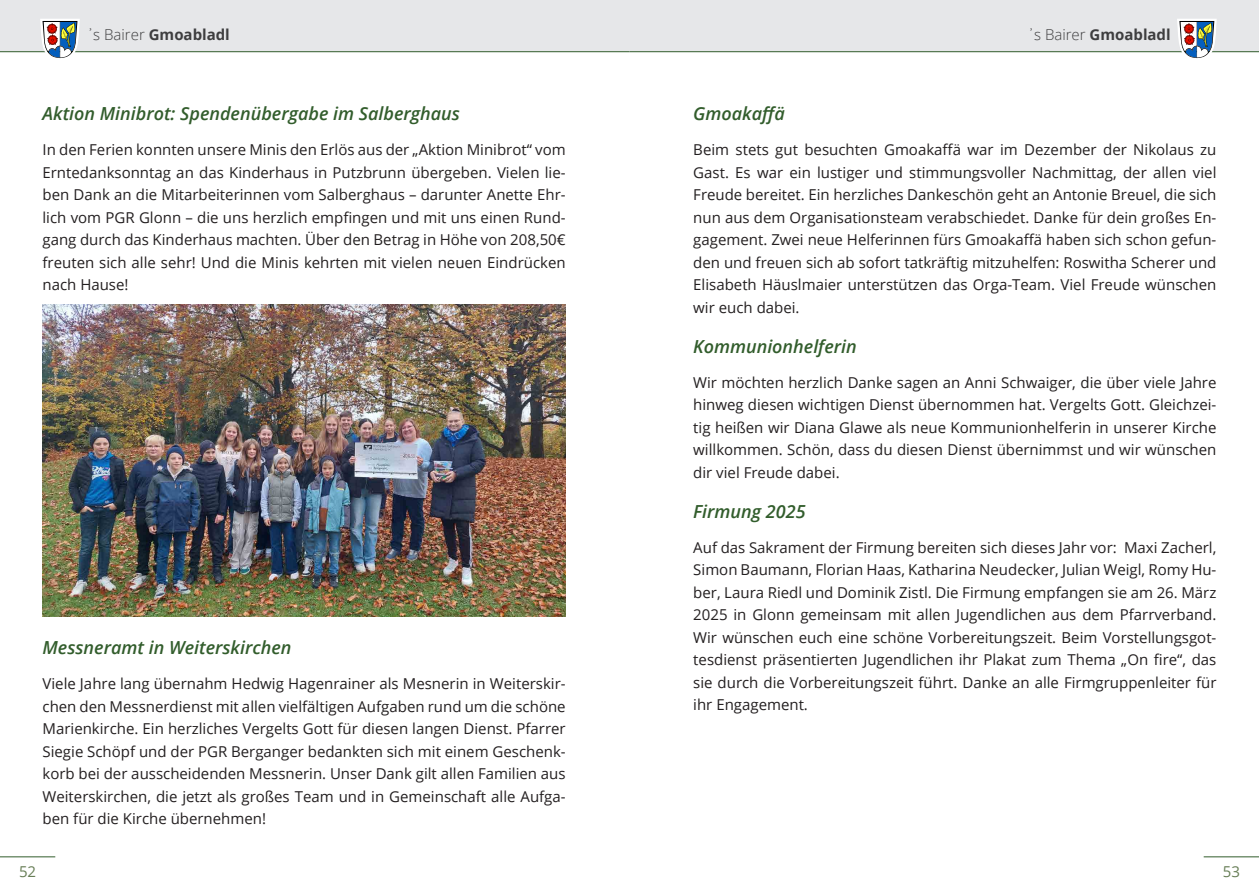
<style>
.page{position:relative;width:1259px;height:893px;background:#fff}
.page>*{position:absolute;margin:0;border:0;box-sizing:border-box;transform-origin:0 0}
.Überschrift_2{font:italic 600 18px "Open Sans";color:#325d2c}
.Absatz{font:15px/22.5px "Open Sans";color:#231f20;text-align:justify}
.t1{font:700 15px "Open Sans";color:#3e3e3f}
.t2{font:15px "Open Sans";color:#677e56}
.s1{font-weight:300}
</style>
<div class="page">
<hr style="left:0;top:856px;width:55px;height:1px;background:#325d2c">
<hr style="left:1203px;top:856px;width:56px;height:1px;background:#325d2c">
<img style="left:43px;top:304px;width:523px;height:313px">
<div style="left:629px;top:0;width:630px;height:52px;background:#e6e7e9"></div>
<div style="left:0;top:0;width:629px;height:52px;background:#e6e7e9"></div>
<hr style="left:0;top:51px;width:629px;height:1px;background:#325d2c">
<hr style="left:629px;top:51px;width:630px;height:1px;background:#325d2c">
<svg style="left:39px;top:19px;width:42px;height:39px"></svg>
<svg style="left:1175px;top:19px;width:43px;height:40px"></svg>
<p class="t1" style="left:86px;top:24px;width:145px"><span class="s1">҆s Bairer</span> Gmoabladl</p>
<p class="t1" style="left:1027px;top:24px;width:145px"><span class="s1">҆s Bairer</span> Gmoabladl</p>
<p class="Überschrift_2" style="left:43px;top:101px;width:419px">Aktion Minibrot: Spendenübergabe im Salberghaus</p>
<p class="Absatz" style="left:43px;top:138px;width:525px">In den Ferien konnten unsere Minis den Erlös aus der „Aktion Minibrot“ vom Erntedanksonntag an das Kinderhaus in Putzbrunn übergeben. Vielen lie&shy;ben Dank an die Mitarbeiterinnen vom Salberghaus – darunter Anette Ehr&shy;lich vom PGR Glonn – die uns herzlich empfingen und mit uns einen Rund&shy;gang durch das Kinderhaus machten. Über den Betrag in Höhe von 208,50€ freuten sich alle sehr! Und die Minis kehrten mit vielen neuen Eindrücken nach Hause!</p>
<p class="Überschrift_2" style="left:43px;top:635px;width:250px">Messneramt in Weiterskirchen</p>
<p class="Absatz" style="left:43px;top:672px;width:525px">Viele Jahre lang übernahm Hedwig Hagenrainer als Mesnerin in Weiterskir&shy;chen den Messnerdienst mit allen vielfältigen Aufgaben rund um die schöne Marienkirche. Ein herzliches Vergelts Gott für diesen langen Dienst. Pfarrer Siegie Schöpf und der PGR Berganger bedankten sich mit einem Geschenk&shy;korb bei der ausscheidenden Messnerin. Unser Dank gilt allen Familien aus Weiterskirchen, die jetzt als großes Team und in Gemeinschaft alle Aufga&shy;ben für die Kirche übernehmen!</p>
<p class="Überschrift_2" style="left:693px;top:101px;width:93px">Gmoakaffä</p>
<p class="Absatz" style="left:693px;top:138px;width:525px">Beim stets gut besuchten Gmoakaffä war im Dezember der Nikolaus zu Gast. Es war ein lustiger und stimmungsvoller Nachmittag, der allen viel Freude bereitet. Ein herzliches Dankeschön geht an Antonie Breuel, die sich nun aus dem Organisationsteam verabschiedet. Danke für dein großes En&shy;gagement. Zwei neue Helferinnen fürs Gmoakaffä haben sich schon gefun&shy;den und freuen sich ab sofort tatkräftig mitzuhelfen: Roswitha Scherer und Elisabeth Häuslmaier unterstützen das Orga-Team. Viel Freude wünschen wir euch dabei.</p>
<p class="Überschrift_2" style="left:693px;top:334px;width:165px">Kommunionhelferin</p>
<p class="Absatz" style="left:693px;top:371px;width:525px">Wir möchten herzlich Danke sagen an Anni Schwaiger, die über viele Jahre hinweg diesen wichtigen Dienst übernommen hat. Vergelts Gott. Gleichzei&shy;tig heißen wir Diana Glawe als neue Kommunionhelferin in unserer Kirche willkommen. Schön, dass du diesen Dienst übernimmst und wir wünschen dir viel Freude dabei.</p>
<p class="Überschrift_2" style="left:693px;top:499px;width:114px">Firmung 2025</p>
<p class="Absatz" style="left:693px;top:536px;width:525px;text-align:left">Auf das Sakrament der Firmung bereiten sich dieses Jahr vor: Maxi Zacherl, Simon Baumann, Florian Haas, Katharina Neudecker, Julian Weigl, Romy Hu&shy;ber, Laura Riedl und Dominik Zistl. Die Firmung empfangen sie am 26. März 2025 in Glonn gemeinsam mit allen Jugendlichen aus dem Pfarrverband.<br>Wir wünschen euch eine schöne Vorbereitungszeit. Beim Vorstellungsgot&shy;tesdienst präsentierten Jugendlichen ihr Plakat zum Thema „On fire“, das sie durch die Vorbereitungszeit führt. Danke an alle Firmgruppenleiter für ihr Engagement.</p>
<p class="t2" style="left:19px;top:861px;width:19px">52</p>
<p class="t2" style="left:1222px;top:861px;width:19px">53</p>
</div>
